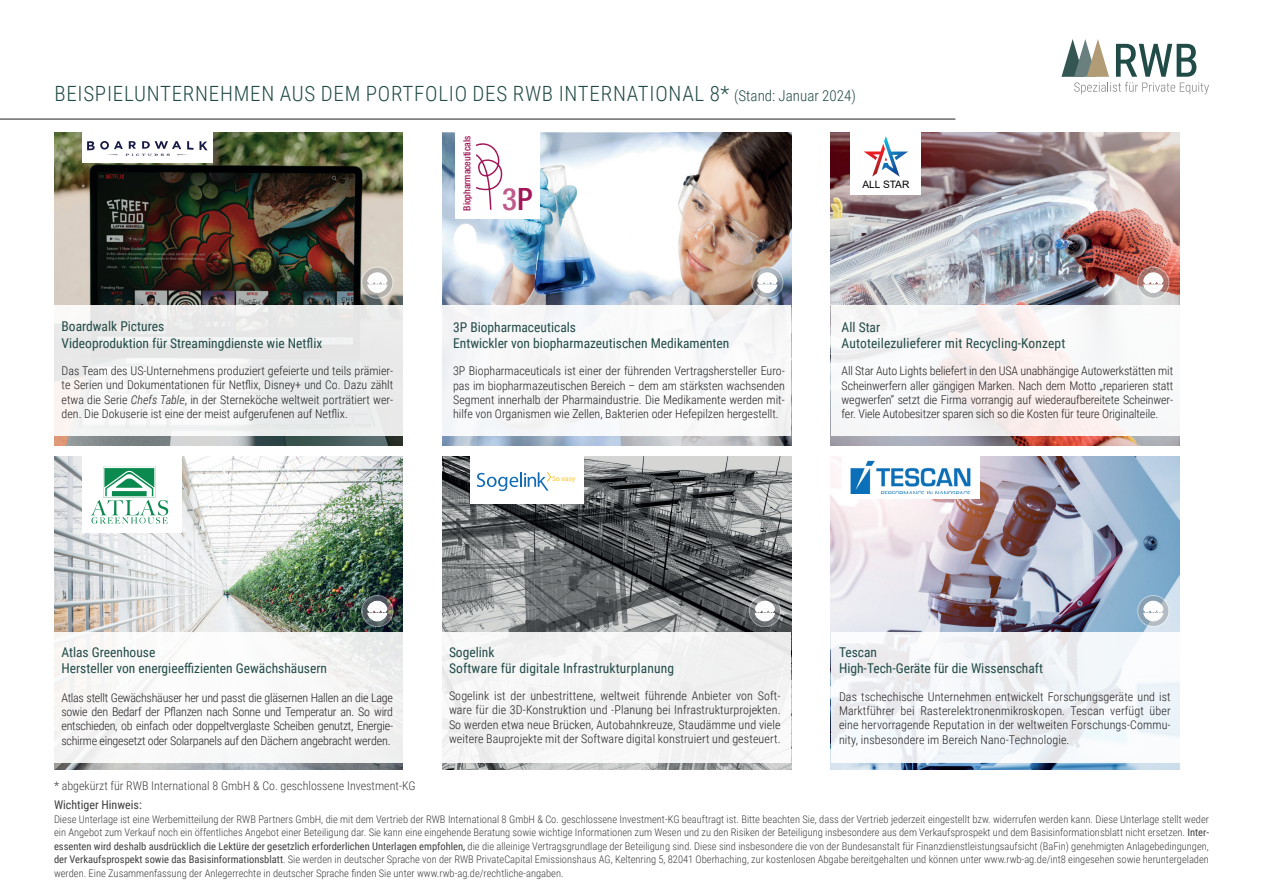
<style>
.page{position:relative;width:1263px;height:893px;background:#fff}
.page>*{position:absolute;margin:0;border:0;box-sizing:border-box;transform-origin:0 0}
.t1{font:500 condensed 30.9px "Helvetica Neue LT Pro";color:#c05a8c}
.t2{font:300 21px "Roboto Condensed";letter-spacing:.035em;color:#214b47}
.t3{font:13.5px/16.2px "Roboto Condensed";color:#214b47}
.t4{font:300 12px/14.4px "Roboto Condensed";color:#231f20;text-align:justify}
.t5{font:300 12px "Roboto Condensed";color:#3e3e3f}
.t6{font:12px "Roboto Condensed";letter-spacing:.01em;color:#214b47}
.t7{font:12px "Roboto Condensed";color:#3e3e3f}
.t8{font:300 10.8px/12.9px "Roboto Condensed";letter-spacing:.01em;color:#231f20;text-align:justify}
.t9{font:300 10.5px/13.5px "Roboto Condensed";color:#3e3e3f;text-align:justify}
.t10{font:10.2px "Arial";color:#000001}
.t11{font:500 condensed 9.75px "Helvetica Neue LT Pro";color:#a11657}
.t12{font:7.35px "Myriad Pro";color:#fdc225}
.s1{font-size:15px}
.s2{font-style:italic}
.s3{color:#a11657}
.s4{font-weight:400}
</style>
<div class="page">
<hr style="left:0;top:119px;width:955px;height:1px;background:#231f20">
<img style="left:442px;top:457px;width:349px;height:313px">
<div style="left:471px;top:456px;width:113px;height:48px;background:#fff"></div>
<div style="left:442px;top:632px;width:349px;height:131px;background:#f2f2f2"></div>
<svg style="left:477px;top:472px;width:75px;height:19px"></svg>
<img style="left:442px;top:133px;width:349px;height:312px">
<div style="left:455px;top:131px;width:84px;height:88px;background:#fff"></div>
<svg style="left:476px;top:143px;width:27px;height:67px"></svg>
<div style="left:442px;top:305px;width:349px;height:131px;background:#f7f8f9"></div>
<img style="left:831px;top:133px;width:348px;height:312px">
<div style="left:851px;top:131px;width:70px;height:64px;background:#fff"></div>
<svg style="left:864px;top:136px;width:44px;height:41px"></svg>
<div style="left:831px;top:305px;width:348px;height:131px;background:linear-gradient(to right,#f6f3f4,#f9f5f5)"></div>
<img style="left:54px;top:133px;width:348px;height:313px">
<div style="left:82px;top:131px;width:131px;height:32px;background:#fff"></div>
<div style="left:54px;top:305px;width:349px;height:131px;background:linear-gradient(to right,#f4f3f3,#e7e9e9)"></div>
<svg style="left:199px;top:141px;width:9px;height:9px"></svg>
<svg style="left:87px;top:141px;width:106px;height:15px"></svg>
<img style="left:831px;top:457px;width:348px;height:313px">
<div style="left:842px;top:456px;width:138px;height:43px;background:#fff"></div>
<img style="left:850px;top:460px;width:121px;height:34px">
<svg style="left:831px;top:632px;width:348px;height:130px;fill:#f2f6fa"></svg>
<img style="left:54px;top:457px;width:349px;height:313px">
<div style="left:82px;top:456px;width:99px;height:77px;background:#fff"></div>
<svg style="left:91px;top:466px;width:78px;height:58px"></svg>
<div style="left:54px;top:632px;width:349px;height:131px;background:#f8f8f8"></div>
<svg style="left:1061px;top:39px;width:148px;height:55px"></svg>
<svg style="left:362px;top:595px;width:31px;height:32px"></svg>
<div style="left:361px;top:595px;width:32px;height:32px;border:1px solid #fff;border-radius:50%"></div>
<svg style="left:368px;top:601px;width:19px;height:20px"></svg>
<svg style="left:362px;top:267px;width:31px;height:31px"></svg>
<div style="left:361px;top:267px;width:32px;height:31px;border:1px solid #fff;border-radius:50%"></div>
<svg style="left:368px;top:273px;width:19px;height:19px"></svg>
<svg style="left:1138px;top:595px;width:31px;height:32px"></svg>
<div style="left:1137px;top:595px;width:32px;height:32px;border:1px solid #fff;border-radius:50%"></div>
<svg style="left:1144px;top:601px;width:19px;height:20px"></svg>
<svg style="left:749px;top:595px;width:31px;height:32px"></svg>
<div style="left:749px;top:595px;width:32px;height:32px;border:1px solid #fff;border-radius:50%"></div>
<svg style="left:755px;top:601px;width:19px;height:20px"></svg>
<svg style="left:1138px;top:267px;width:31px;height:31px"></svg>
<div style="left:1137px;top:267px;width:32px;height:31px;border:1px solid #fff;border-radius:50%"></div>
<svg style="left:1144px;top:273px;width:19px;height:19px"></svg>
<svg style="left:752px;top:267px;width:31px;height:31px"></svg>
<div style="left:751px;top:267px;width:32px;height:31px;border:1px solid #fff;border-radius:50%"></div>
<svg style="left:758px;top:273px;width:19px;height:19px"></svg>
<h2 class="t2" style="left:54px;top:79px;width:803px">BEISPIELUNTERNEHMEN AUS DEM PORTFOLIO DES RWB INTERNATIONAL 8* <span class="s1">(Stand: Januar 2024)</span></h2>
<p class="t3" style="left:62px;top:318px;width:262px">Boardwalk Pictures<br>Videoproduktion für Streamingdienste wie Netflix</p>
<p class="t4" style="left:62px;top:363px;width:333px">Das Team des US-Unternehmens produziert gefeierte und teils prämier&shy;te Serien und Dokumentationen für Netflix, Disney+ und Co. Dazu zählt etwa die Serie <span class="s2">Chefs Table</span>, in der Sterneköche weltweit porträtiert wer&shy;den. Die Dokuserie ist eine der meist aufgerufenen auf Netflix.</p>
<p class="t11" style="left:461px;top:211px;width:76px;rotate:-90deg">Biopharmaceuticals</p>
<h1 class="t1" style="left:502px;top:180px;width:32px">3<span class="s3">P</span></h1>
<p class="t3" style="left:453px;top:318px;width:278px">3P Biopharmaceuticals<br>Entwickler von biopharmazeutischen Medikamenten</p>
<p class="t4" style="left:453px;top:363px;width:333px">3P Biopharmaceuticals ist einer der führenden Vertragshersteller Euro&shy;pas im biopharmazeutischen Bereich – dem am stärksten wachsenden Segment innerhalb der Pharmaindustrie. Die Medikamente werden mit&shy;hilfe von Organismen wie Zellen, Bakterien oder Hefepilzen hergestellt.</p>
<p class="t12" style="left:552px;top:474px;width:24px">So easy</p>
<p class="t10" style="left:862px;top:177px;width:49px">ALL STAR</p>
<p class="t3" style="left:842px;top:318px;width:225px">All Star<br>Autoteilezulieferer mit Recycling-Konzept</p>
<p class="t4" style="left:842px;top:363px;width:333px">All Star Auto Lights beliefert in den USA unabhängige Autowerkstätten mit Scheinwerfern aller gängigen Marken. Nach dem Motto „reparieren statt wegwerfen“ setzt die Firma vorrangig auf wiederaufbereitete Scheinwer&shy;fer. Viele Autobesitzer sparen sich so die Kosten für teure Originalteile.</p>
<p class="t3" style="left:61px;top:643px;width:267px">Atlas Greenhouse<br>Hersteller von energieeffizienten Gewächshäusern</p>
<p class="t4" style="left:61px;top:690px;width:333px">Atlas stellt Gewächshäuser her und passt die gläsernen Hallen an die Lage sowie den Bedarf der Pflanzen nach Sonne und Temperatur an. So wird entschieden, ob einfach oder doppeltverglaste Scheiben genutzt, Energie&shy;schirme eingesetzt oder Solarpanels auf den Dächern angebracht werden.</p>
<p class="t6" style="left:71px;top:660px;width:197px">Fokus auf Glasfaser und 5G-Technologie</p>
<p class="t8" style="left:71px;top:688px;width:297px">EuroTechnoCom (kurz: ETC) aus Frankreich beliefert nahezu alle gro&shy;ßen Telekommunikationsunternehmen mit Technik, die für den Netz&shy;betrieb notwendig ist. So verkauft das Unternehmen z.B. jährlich rund 10 Millionen Kilometer an Glasfaserkabel.</p>
<p class="t3" style="left:449px;top:643px;width:227px">Sogelink<br>Software für digitale Infrastrukturplanung</p>
<p class="t4" style="left:449px;top:688px;width:333px">Sogelink ist der unbestrittene, weltweit führende Anbieter von Soft&shy;ware für die 3D-Konstruktion und -Planung bei Infrastrukturprojekten.<br>So werden etwa neue Brücken, Autobahnkreuze, Staudämme und viele weitere Bauprojekte mit der Software digital konstruiert und gesteuert.</p>
<p class="t3" style="left:839px;top:644px;width:206px">Tescan<br>High-Tech-Geräte für die Wissenschaft</p>
<p class="t4" style="left:839px;top:689px;width:333px">Das tschechische Unternehmen entwickelt Forschungsgeräte und ist Marktführer bei Rasterelektronenmikroskopen. Tescan verfügt über eine hervorragende Reputation in der weltweiten Forschungs-Commu&shy;nity, insbesondere im Bereich Nano-Technologie.</p>
<p class="t6" style="left:831px;top:659px;width:42px">den USA</p>
<p class="t8" style="left:831px;top:687px;width:294px">Prescott‘s ist in den USA der führende Anbieter von Operationsmik&shy;roskopen. Das innovative Unternehmen versorgt Krankenhäuser und chirurgische Zentren mit den hochtechnologischen Geräten.</p>
<p class="t5" style="left:54px;top:777px;width:363px">* abgekürzt für RWB International 8 GmbH &amp; Co. geschlossene Investment-KG</p>
<p class="t7" style="left:54px;top:796px;width:89px">Wichtiger Hinweis:</p>
<p class="t9" style="left:54px;top:812px;width:1156px">Diese Unterlage ist eine Werbemitteilung der RWB Partners GmbH, die mit dem Vertrieb der RWB International 8 GmbH &amp; Co. geschlossene Investment-KG beauftragt ist. Bitte beachten Sie, dass der Vertrieb jederzeit eingestellt bzw. widerrufen werden kann. Diese Unterlage stellt weder ein Angebot zum Verkauf noch ein öffentliches Angebot einer Beteiligung dar. Sie kann eine eingehende Beratung sowie wichtige Informationen zum Wesen und zu den Risiken der Beteiligung insbesondere aus dem Verkaufsprospekt und dem Basisinformationsblatt nicht ersetzen. <span class="s4">Inter&shy;essenten wird deshalb ausdrücklich die Lektüre der gesetzlich erforderlichen Unterlagen empfohlen,</span> die die alleinige Vertragsgrundlage der Beteiligung sind. Diese sind insbesondere die von der Bundesanstalt für Finanzdienstleistungsaufsicht (BaFin) genehmigten Anlagebedingungen, <span class="s4">der Verkaufsprospekt sowie das Basisinformationsblatt</span>. Sie werden in deutscher Sprache von der RWB PrivateCapital Emissionshaus AG, Keltenring 5, 82041 Oberhaching, zur kostenlosen Abgabe bereitgehalten und können unter www.rwb-ag.de/int8 eingesehen sowie heruntergeladen werden. Eine Zusammenfassung der Anlegerrechte in deutscher Sprache finden Sie unter www.rwb-ag.de/rechtliche-angaben.</p>
</div>
